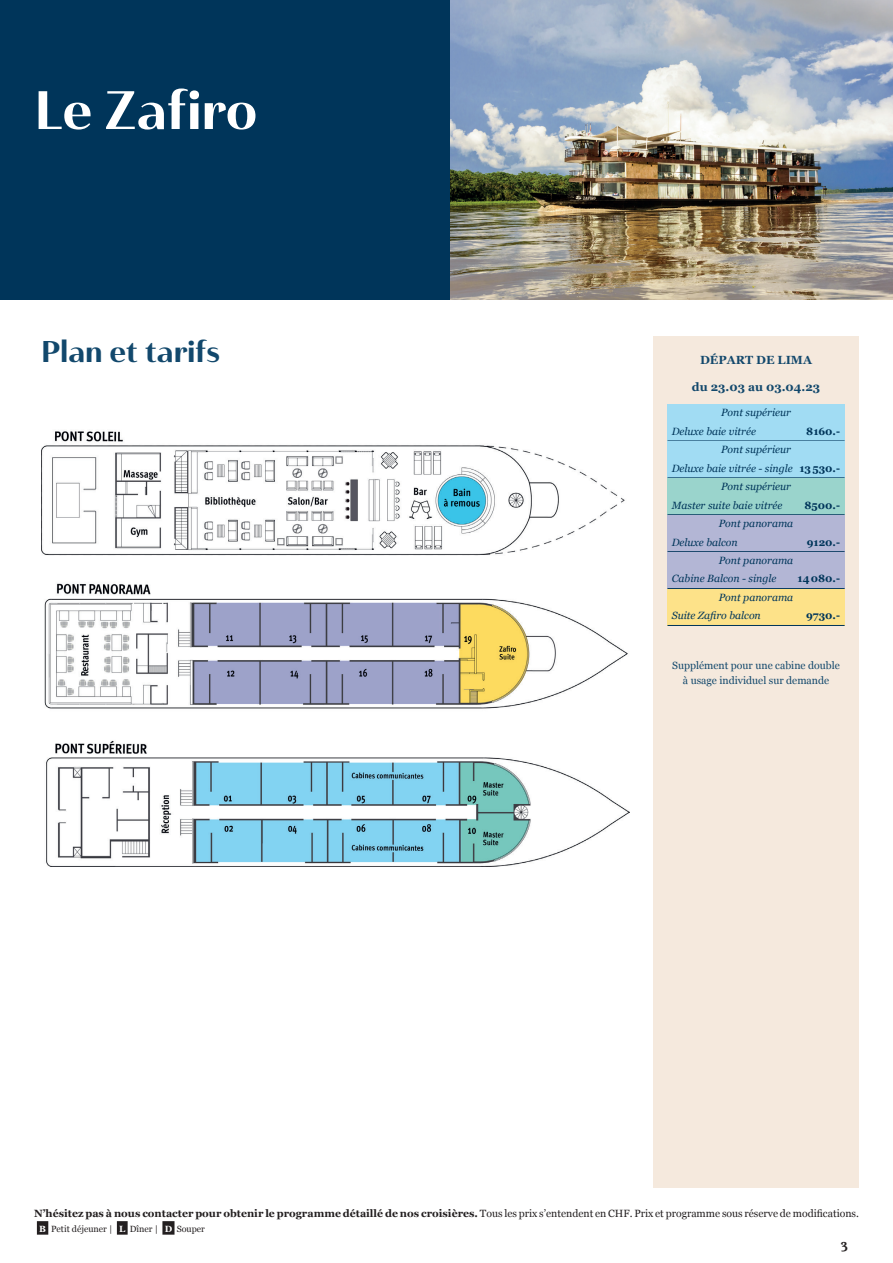
<style>
.page{position:relative;width:893px;height:1263px;background:#fff}
.page>*{position:absolute;margin:0;border:0;box-sizing:border-box;transform-origin:0 0}
.t1{font:54px "Haboro Contrast Nor Bol";letter-spacing:-.005em;color:#fff}
.t2{font:30px "Haboro Contrast Nor Bol";color:#12486c}
.t3{font:13.05px "Young Serif";color:#231f20}
.t4{font:700 11.85px "Georgia";color:#12486c}
.t5{font:italic 10.5px/18.5px "Georgia";color:#00355a}
.t6{font:700 10.5px "Georgia";color:#231f20}
.t7{font:10.5px/15px "Georgia";color:#12486c;text-align:center}
.t8{font:700 10.5px "Georgia";color:#00355a}
.t9{font:9px "Georgia";color:#231f20}
.s1{font-weight:700;font-style:normal}
.s2{font-weight:400}
.s3{font-weight:700;color:#fff}
</style>
<div class="page">
<div style="left:37px;top:1221px;width:11px;height:14px;background:#231f20"></div>
<div style="left:117px;top:1221px;width:11px;height:14px;background:#231f20"></div>
<div style="left:162px;top:1221px;width:13px;height:14px;background:#231f20"></div>
<div style="left:0;top:0;width:465px;height:300px;background:#00355a"></div>
<img style="left:451px;top:0;width:442px;height:300px">
<img style="left:41px;top:431px;width:588px;height:436px">
<div style="left:653px;top:336px;width:206px;height:851px;background:#f5e9dd"></div>
<div style="left:667px;top:404px;width:178px;height:37px;background:#a1dcf3"></div>
<div style="left:667px;top:441px;width:178px;height:37px;background:#a1dcf3"></div>
<hr style="left:667px;top:477px;width:178px;height:1px;background:#00355a">
<div style="left:667px;top:478px;width:178px;height:36px;background:#9ad4cc"></div>
<hr style="left:667px;top:514px;width:178px;height:1px;background:#00355a">
<div style="left:667px;top:515px;width:178px;height:36px;background:#b3b6d5"></div>
<hr style="left:667px;top:551px;width:178px;height:1px;background:#00355a">
<div style="left:667px;top:552px;width:178px;height:36px;background:#b3b6d5"></div>
<hr style="left:667px;top:588px;width:178px;height:1px;background:#00355a">
<div style="left:667px;top:589px;width:178px;height:36px;background:#fde289"></div>
<hr style="left:667px;top:625px;width:178px;height:1px;background:#00355a">
<h1 class="t1" style="left:34px;top:77px;width:225px">Le Zafiro</h1>
<h2 class="t2" style="left:41px;top:333px;width:180px">Plan et tarifs</h2>
<p class="t4" style="left:700px;top:351px;width:113px">DÉPART DE LIMA</p>
<p class="t4" style="left:692px;top:378px;width:130px">du 23.03 au 03.04.23</p>
<p class="t5" style="left:672px;top:403px;width:121px;text-indent:49px">Pont supérieur<br>Deluxe baie vitrée</p>
<p class="t8" style="left:806px;top:423px;width:35px">8160.-</p>
<p class="t5" style="left:721px;top:440px;width:71px">Pont supérieur</p>
<p class="t5" style="left:672px;top:458px;width:170px">Deluxe baie vitrée - single <span class="s1">13530.-</span></p>
<p class="t5" style="left:721px;top:477px;width:71px">Pont supérieur</p>
<p class="t5" style="left:672px;top:495px;width:112px">Master suite baie vitrée</p>
<p class="t8" style="left:804px;top:497px;width:37px">8500.-</p>
<p class="t5" style="left:672px;top:514px;width:123px;text-indent:47px">Pont panorama<br>Deluxe balcon</p>
<p class="t8" style="left:807px;top:534px;width:35px">9120.-</p>
<p class="t5" style="left:672px;top:551px;width:123px;text-indent:47px">Pont panorama<br>Cabine Balcon - single</p>
<p class="t8" style="left:797px;top:571px;width:44px">14080.-</p>
<p class="t5" style="left:672px;top:588px;width:123px;text-indent:47px">Pont panorama<br>Suite Zafiro balcon</p>
<p class="t8" style="left:806px;top:608px;width:35px">9730.-</p>
<p class="t7" style="left:672px;top:657px;width:169px">Supplément pour une cabine double à usage individuel sur demande</p>
<p class="t6" style="left:34px;top:1205px;width:826px">N’hésitez pas à nous contacter pour obtenir le programme détaillé de nos croisières. <span class="s2">Tous les prix s’entendent en CHF. Prix et programme sous réserve de modifications.</span></p>
<p class="t9" style="left:39px;top:1222px;width:167px"><span class="s3">B</span> Petit déjeuner | <span class="s3">L</span> Dîner | <span class="s3">D</span> Souper</p>
<p class="t3" style="left:841px;top:1235px;width:9px">3</p>
</div>
